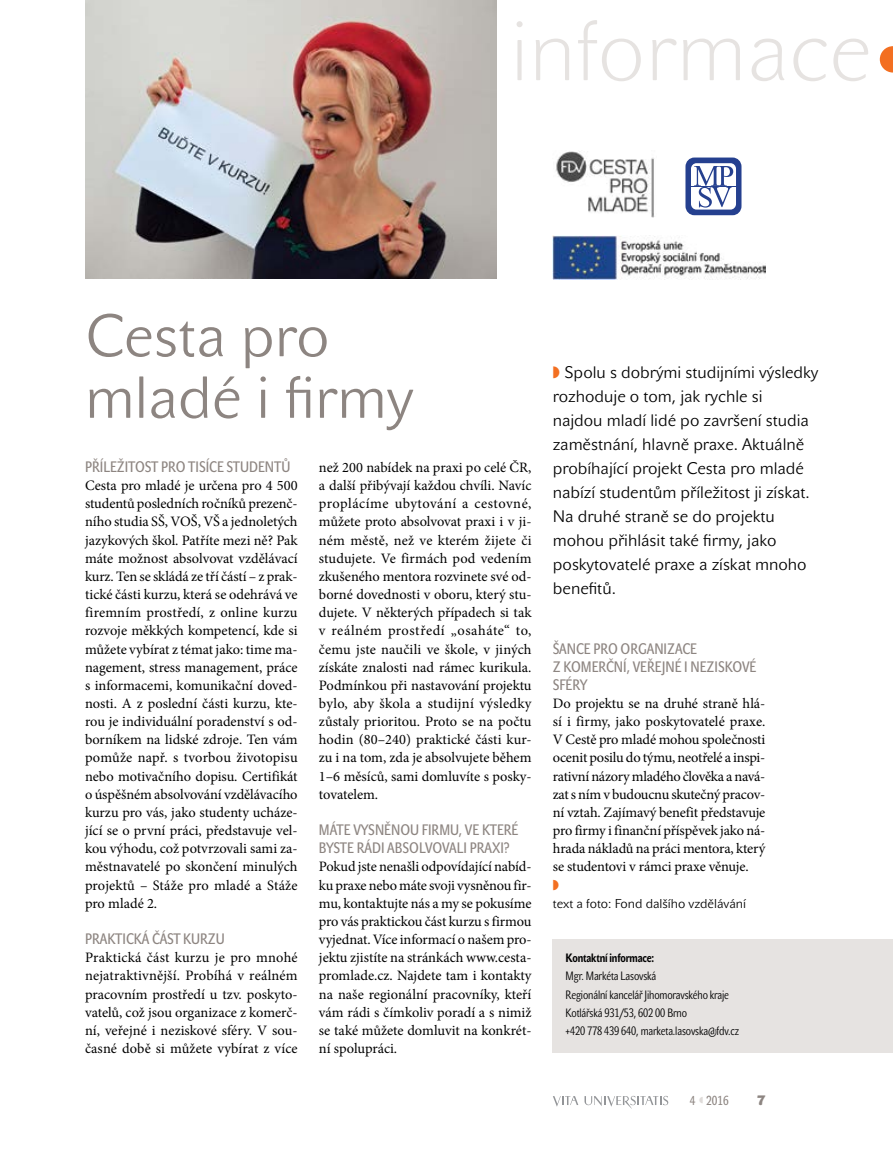
<style>
.page{position:relative;width:893px;height:1149px;background:#fff}
.page>*{position:absolute;margin:0;border:0;box-sizing:border-box;transform-origin:0 0}
.hore{font:84px "John Sans White Pro";color:#e6e3e1}
.nad1{font:58.5px/61.5px "John Sans Lite Pro";color:#8d8581}
.perex{font:16.5px/24px "John Sans Lite Pro";color:#000}
.nad3{font:15px/18.1px "John Sans Cond Text Pro";color:#8d8581}
.Normální{font:14.4px/18.1px "Minion Pro";color:#000;text-align:justify}
.t1{font:700 13.5px "John Sans Heavy Pro";color:#8d8581}
.t2{font:12.9px "John Sans Cond Text Pro";color:#8d8581}
.jmeno{font:12.75px "John Sans Lite Pro";color:#000}
.popisek{font:12px/18.1px "John Sans Cond Lite Pro";letter-spacing:-.01em;color:#000}
.popisek-2{font:700 12px/18.1px "John Sans Cond Text Pro";letter-spacing:-.01em;color:#000}
.s1{font-family:"John Sans Cond Lite Pro";font-weight:400}
</style>
<div class="page">
<svg style="left:553px;top:1096px;width:25px;height:10px"></svg>
<svg style="left:584px;top:1095px;width:84px;height:13px"></svg>
<div style="left:553px;top:939px;width:340px;height:113px;background:#e6e3e1"></div>
<svg style="left:880px;top:46px;width:13px;height:26px"></svg>
<svg style="left:685px;top:157px;width:56px;height:58px"></svg>
<img style="left:553px;top:235px;width:212px;height:44px">
<img style="left:556px;top:151px;width:99px;height:66px">
<img style="left:85px;top:0;width:411px;height:278px">
<p class="hore" style="left:510px;top:3px;width:363px">informace</p>
<p class="nad1" style="left:85px;top:305px;width:330px">Cesta pro mladé i firmy</p>
<p class="nad3" style="left:85px;top:457px;width:207px">PŘÍLEŽITOST PRO TISÍCE STUDENTŮ</p>
<p class="Normální" style="left:85px;top:476px;width:214px">Cesta pro mladé je určena pro 4 500 studentů posledních ročníků prezenč&shy;ního studia SŠ, VOŠ, VŠ a jednoletých jazykových škol. Patříte mezi ně? Pak máte možnost absolvovat vzdělávací kurz. Ten se skládá ze tří částí – z prak&shy;tické části kurzu, která se odehrává ve firemním prostředí, z online kurzu rozvoje měkkých kompetencí, kde si můžete vybírat z témat jako: time ma&shy;nagement, stress management, práce s informacemi, komunikační doved&shy;nosti. A z poslední části kurzu, kte&shy;rou je individuální poradenství s od&shy;borníkem na lidské zdroje. Ten vám pomůže např. s tvorbou životopisu nebo motivačního dopisu. Certifikát o úspěšném absolvování vzdělávacího kurzu pro vás, jako studenty ucháze&shy;jící se o první práci, představuje vel&shy;kou výhodu, což potvrzovali sami za&shy;městnavatelé po skončení minulých projektů – Stáže pro mladé a Stáže pro mladé 2.</p>
<p class="nad3" style="left:85px;top:929px;width:141px">PRAKTICKÁ ČÁST KURZU</p>
<p class="Normální" style="left:85px;top:948px;width:214px">Praktická část kurzu je pro mnohé nejatraktivnější. Probíhá v reálném pracovním prostředí u tzv. poskyto&shy;vatelů, což jsou organizace z komerč&shy;ní, veřejné i neziskové sféry. V sou&shy;časné době si můžete vybírat z více</p>
<p class="Normální" style="left:319px;top:458px;width:214px">než 200 nabídek na praxi po celé ČR, a další přibývají každou chvíli. Navíc proplácíme ubytování a cestovné, můžete proto absolvovat praxi i v ji&shy;ném městě, než ve kterém žijete či studujete. Ve firmách pod vedením zkušeného mentora rozvinete své od&shy;borné dovednosti v oboru, který stu&shy;dujete. V některých případech si tak v reálném prostředí „osaháte“ to, čemu jste naučili ve škole, v jiných získáte znalosti nad rámec kurikula.<br>Podmínkou při nastavování projektu bylo, aby škola a studijní výsledky zůstaly prioritou. Proto se na počtu hodin (80–240) praktické části kur&shy;zu i na tom, zda je absolvujete během 1–6 měsíců, sami domluvíte s posky&shy;tovatelem.</p>
<p class="nad3" style="left:319px;top:820px;width:201px">MÁTE VYSNĚNOU FIRMU, VE KTERÉ<br>BYSTE RÁDI ABSOLVOVALI PRAXI?</p>
<p class="Normální" style="left:319px;top:857px;width:214px">Pokud jste nenašli odpovídající nabíd&shy;ku praxe nebo máte svoji vysněnou fir&shy;mu, kontaktujte nás a my se pokusíme pro vás praktickou část kurzu s firmou vyjednat. Více informací o našem pro&shy;jektu zjistíte na stránkách www.cesta&shy;promlade.cz. Najdete tam i kontakty na naše regionální pracovníky, kteří vám rádi s čímkoliv poradí a s nimiž se také můžete domluvit na konkrét&shy;ní spolupráci.</p>
<p class="perex" style="left:553px;top:360px;width:267px;text-indent:12px">Spolu s dobrými studijními výsledky rozhoduje o tom, jak rychle si<br>najdou mladí lidé po završení studia zaměstnání, hlavně praxe. Aktuálně probíhající projekt Cesta pro mladé nabízí studentům příležitost ji získat.<br>Na druhé straně se do projektu mohou přihlásit také firmy, jako poskytovatelé praxe a získat mnoho benefitů.</p>
<p class="nad3" style="left:553px;top:639px;width:205px">ŠANCE PRO ORGANIZACE<br>Z KOMERČNÍ, VEŘEJNÉ I NEZISKOVÉ<br>SFÉRY</p>
<p class="Normální" style="left:553px;top:694px;width:214px">Do projektu se na druhé straně hlá&shy;sí i firmy, jako poskytovatelé praxe.<br>V Cestě pro mladé mohou společnosti ocenit posilu do týmu, neotřelé a inspi&shy;rativní názory mladého člověka a navá&shy;zat s ním v budoucnu skutečný pracov&shy;ní vztah. Zajímavý benefit představuje pro firmy i finanční příspěvek jako ná&shy;hrada nákladů na práci mentora, který se studentovi v rámci praxe věnuje.</p>
<p class="jmeno" style="left:553px;top:895px;width:195px">text a foto: Fond dalšího vzdělávání</p>
<p class="popisek-2" style="left:566px;top:948px;width:92px">Kontaktní informace:<br><span class="s1">Mgr. Markéta Lasovská</span></p>
<p class="popisek" style="left:566px;top:985px;width:175px">Regionální kancelář Jihomoravského kraje<br>Kotlářská 931/53, 602 00 Brno<br>+420 778 439 640, marketa.lasovska@fdv.cz</p>
<p class="t2" style="left:690px;top:1092px;width:7px">4</p>
<p class="t1" style="left:757px;top:1092px;width:10px">7</p>
<p class="t2" style="left:706px;top:1092px;width:24px">2016</p>
</div>
